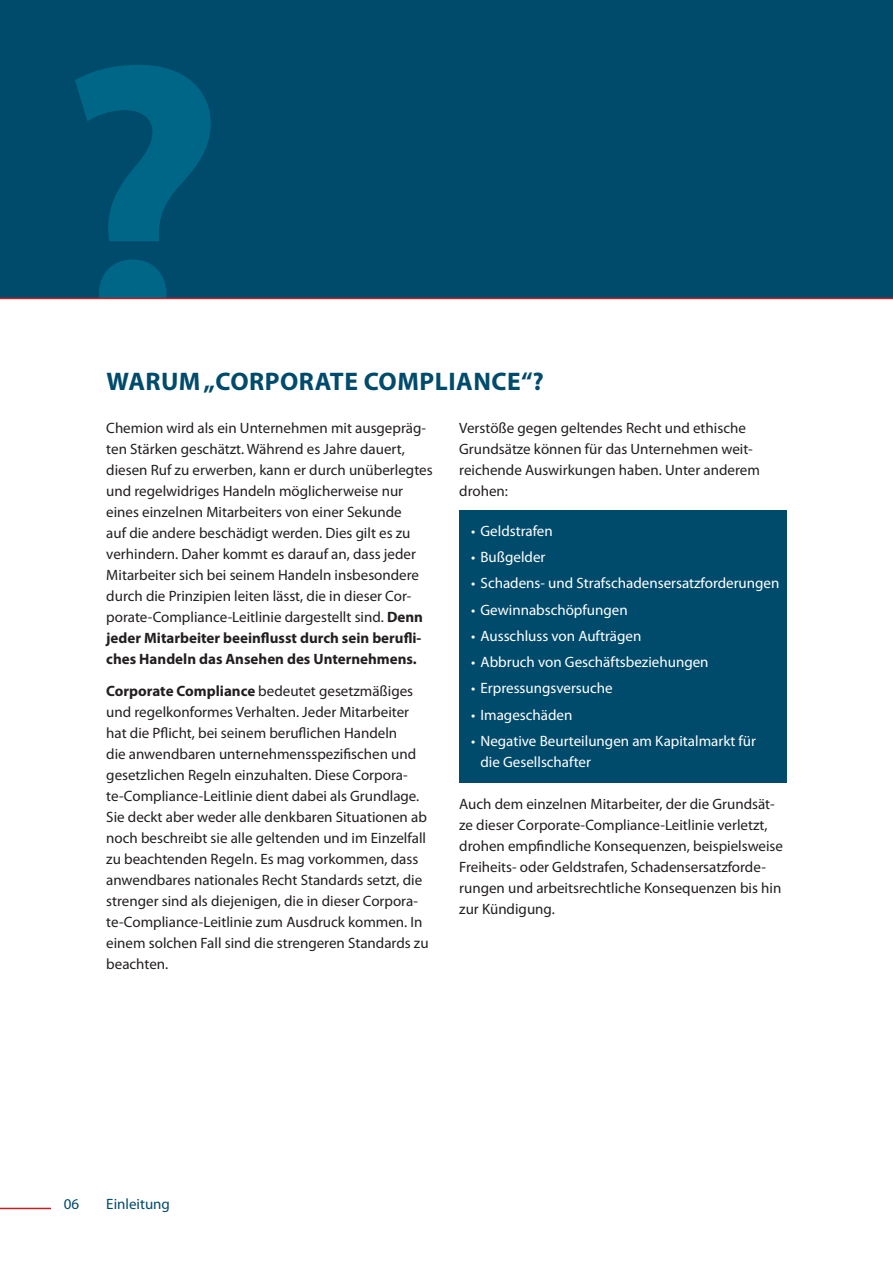
<style>
.page{position:relative;width:893px;height:1263px;background:#fff}
.page>*{position:absolute;margin:0;border:0;box-sizing:border-box;transform-origin:0 0}
.t1{font:700 378px "Myriad Pro";color:#006687}
.t2{font:700 25.5px "Myriad Pro";letter-spacing:.02em;color:#004b6c}
.t3{font:15px/21px "Myriad Pro";color:#231f20}
.t4{font:15px/21px "Myriad Pro";color:#fff}
.t5{font:15px "Myriad Pro";color:#004b6c}
.s1{font-weight:700}
</style>
<div class="page">
<div style="left:459px;top:510px;width:328px;height:272px;background:#004b6c"></div>
<div style="left:0;top:0;width:893px;height:298px;background:#004b6c"></div>
<hr style="left:0;top:1208px;width:51px;height:1px;background:#c61c22">
<hr style="left:0;top:298px;width:893px;height:1px;background:#c61c22">
<h1 class="t1" style="left:56px;top:-15px;width:170px">?</h1>
<h2 class="t2" style="left:107px;top:367px;width:439px">WARUM „CORPORATE COMPLIANCE“?</h2>
<p class="t3" style="left:106px;top:418px;width:328px">Chemion wird als ein Unternehmen mit ausgepräg&shy;ten Stärken geschätzt. Während es Jahre dauert, diesen Ruf zu erwerben, kann er durch unüberlegtes und regelwidriges Handeln möglicherweise nur eines einzelnen Mitarbeiters von einer Sekunde<br>auf die andere beschädigt werden. Dies gilt es zu verhindern. Daher kommt es darauf an, dass jeder Mitarbeiter sich bei seinem Handeln insbesondere durch die Prinzipien leiten lässt, die in dieser Cor&shy;porate-Compliance-Leitlinie dargestellt sind. <span class="s1">Denn jeder Mitarbeiter beeinflusst durch sein berufli&shy;ches Handeln das Ansehen des Unternehmens.</span></p>
<p class="t3" style="left:106px;top:680px;width:324px"><span class="s1">Corporate Compliance</span> bedeutet gesetzmäßiges und regelkonformes Verhalten. Jeder Mitarbeiter hat die Pflicht, bei seinem beruflichen Handeln<br>die anwendbaren unternehmensspezifischen und gesetzlichen Regeln einzuhalten. Diese Corpora&shy;te-Compliance-Leitlinie dient dabei als Grundlage.<br>Sie deckt aber weder alle denkbaren Situationen ab noch beschreibt sie alle geltenden und im Einzelfall zu beachtenden Regeln. Es mag vorkommen, dass anwendbares nationales Recht Standards setzt, die strenger sind als diejenigen, die in dieser Corpora&shy;te-Compliance-Leitlinie zum Ausdruck kommen. In einem solchen Fall sind die strengeren Standards zu beachten.</p>
<p class="t3" style="left:459px;top:418px;width:302px">Verstöße gegen geltendes Recht und ethische Grundsätze können für das Unternehmen weit&shy;reichende Auswirkungen haben. Unter anderem drohen:</p>
<p class="t4" style="left:471px;top:521px;width:83px">• Geldstrafen</p>
<p class="t4" style="left:471px;top:547px;width:76px">• Bußgelder</p>
<p class="t4" style="left:471px;top:573px;width:310px">• Schadens- und Strafschadensersatzforderungen</p>
<p class="t4" style="left:471px;top:599px;width:158px">• Gewinnabschöpfungen</p>
<p class="t4" style="left:471px;top:626px;width:172px">• Ausschluss von Aufträgen</p>
<p class="t4" style="left:471px;top:652px;width:239px">• Abbruch von Geschäftsbeziehungen</p>
<p class="t4" style="left:471px;top:678px;width:143px">• Erpressungsversuche</p>
<p class="t4" style="left:471px;top:704px;width:103px">• Imageschäden</p>
<p class="t4" style="left:480px;top:731px;width:277px;text-indent:-9px">• Negative Beurteilungen am Kapitalmarkt für die Gesellschafter</p>
<p class="t3" style="left:459px;top:794px;width:325px">Auch dem einzelnen Mitarbeiter, der die Grundsät&shy;ze dieser Corporate-Compliance-Leitlinie verletzt, drohen empfindliche Konsequenzen, beispielsweise Freiheits- oder Geldstrafen, Schadensersatzforde&shy;rungen und arbeitsrechtliche Konsequenzen bis hin zur Kündigung.</p>
<p class="t5" style="left:64px;top:1195px;width:17px">06</p>
<p class="t5" style="left:106px;top:1195px;width:65px">Einleitung</p>
</div>
